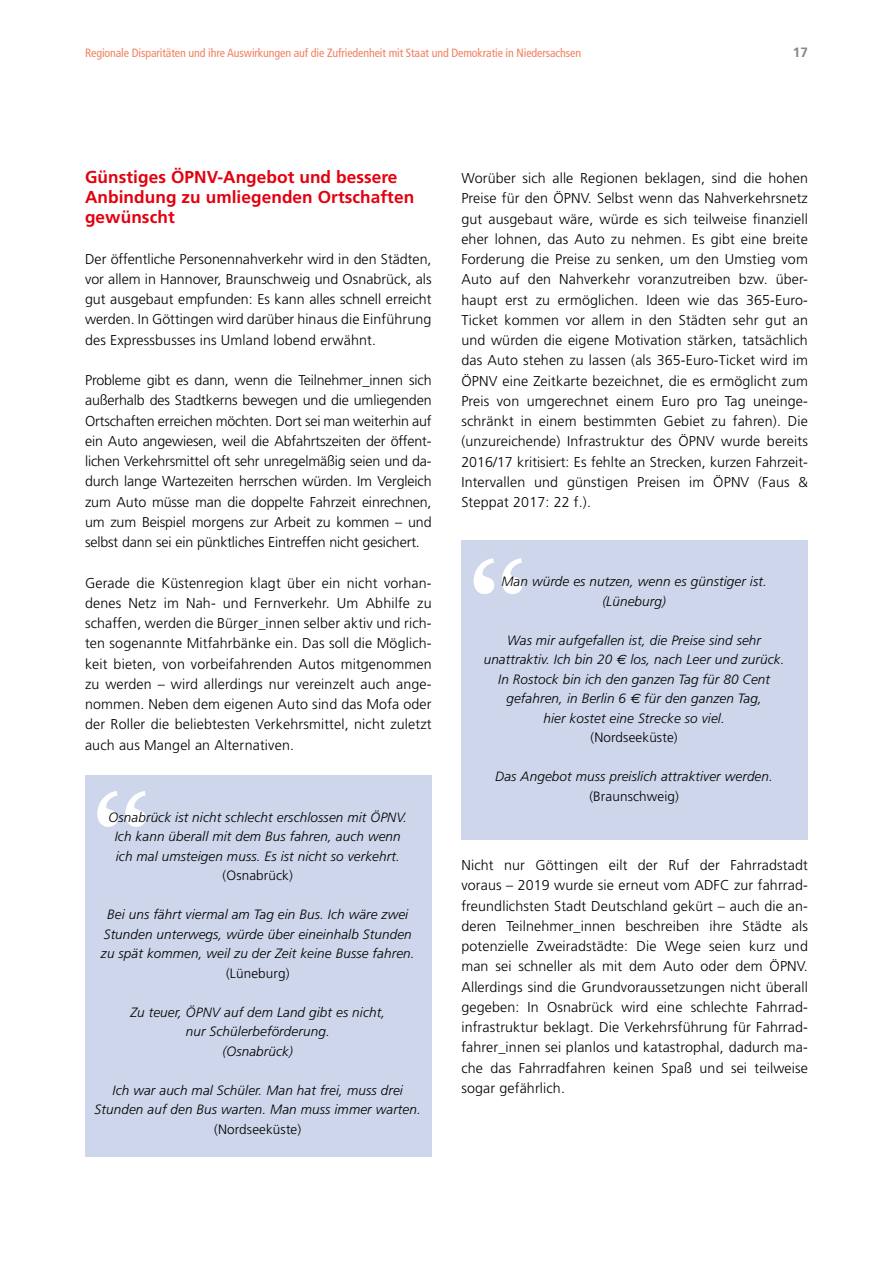
<style>
.page{position:relative;width:893px;height:1263px;background:#fff}
.page>*{position:absolute;margin:0;border:0;box-sizing:border-box;transform-origin:0 0}
.t1{font:700 17.25px/20.2px "Frutiger";letter-spacing:.005em;color:#e3000f}
.t2{font:300 14.25px/20.2px "Frutiger";letter-spacing:.01em;color:#000;text-align:justify}
.t3{font:italic 300 13.5px/19.5px "Frutiger";letter-spacing:.01em;color:#000;text-align:center}
.t4{font:300 13.5px "Frutiger";letter-spacing:.01em;color:#000}
.t5{font:300 13.5px "Frutiger CE";letter-spacing:.01em;color:#000}
.t6{font:700 13.5px "Frutiger";color:#878786}
.t7{font:condensed 12px "Frutiger";letter-spacing:-.01em;color:#f08161}
.s1{font-family:"Euro Sans";font-weight:400}
</style>
<div class="page">
<div style="left:85px;top:775px;width:347px;height:382px;background:#cdd6ea"></div>
<div style="left:461px;top:540px;width:347px;height:299px;background:#cdd6ea"></div>
<svg style="left:97px;top:791px;width:49px;height:36px"></svg>
<svg style="left:474px;top:558px;width:48px;height:36px"></svg>
<p class="t7" style="left:85px;top:46px;width:498px">Regionale Disparitäten und ihre Auswirkungen auf die Zufriedenheit mit Staat und Demokratie in Niedersachsen</p>
<p class="t6" style="left:793px;top:45px;width:17px">17</p>
<p class="t1" style="left:85px;top:166px;width:331px">Günstiges ÖPNV-Angebot und bessere<br>Anbindung zu umliegenden Ortschaften gewünscht</p>
<p class="t2" style="left:85px;top:249px;width:348px">Der öffentliche Personennahverkehr wird in den Städten, vor allem in Hannover, Braunschweig und Osnabrück, als gut ausgebaut empfunden: Es kann alles schnell erreicht werden. In Göttingen wird darüber hinaus die Einführung des Expressbusses ins Umland lobend erwähnt.</p>
<p class="t2" style="left:85px;top:370px;width:348px">Probleme gibt es dann, wenn die Teilnehmer_innen sich außerhalb des Stadtkerns bewegen und die umliegenden Ortschaften erreichen möchten. Dort sei man weiterhin auf ein Auto angewiesen, weil die Abfahrtszeiten der öffent&shy;lichen Verkehrsmittel oft sehr unregelmäßig seien und da&shy;durch lange Wartezeiten herrschen würden. Im Vergleich zum Auto müsse man die doppelte Fahrzeit einrechnen, um zum Beispiel morgens zur Arbeit zu kommen – und selbst dann sei ein pünktliches Eintreffen nicht gesichert.</p>
<p class="t2" style="left:85px;top:573px;width:348px">Gerade die Küstenregion klagt über ein nicht vorhan&shy;denes Netz im Nah- und Fernverkehr. Um Abhilfe zu schaffen, werden die Bürger_innen selber aktiv und rich&shy;ten sogenannte Mitfahrbänke ein. Das soll die Möglich&shy;keit bieten, von vorbeifahrenden Autos mitgenommen zu werden – wird allerdings nur vereinzelt auch ange&shy;nommen. Neben dem eigenen Auto sind das Mofa oder der Roller die beliebtesten Verkehrsmittel, nicht zuletzt auch aus Mangel an Alternativen.</p>
<p class="t3" style="left:109px;top:807px;width:300px">Osnabrück ist nicht schlecht erschlossen mit ÖPNV.<br>Ich kann überall mit dem Bus fahren, auch wenn ich mal umsteigen muss. Es ist nicht so verkehrt.</p>
<p class="t4" style="left:223px;top:868px;width:72px">(Osnabrück)</p>
<p class="t3" style="left:101px;top:905px;width:315px">Bei uns fährt viermal am Tag ein Bus. Ich wäre zwei<br>Stunden unterwegs, würde über eineinhalb Stunden zu spät kommen, weil zu der Zeit keine Busse fahren.</p>
<p class="t4" style="left:226px;top:965px;width:65px">(Lüneburg)</p>
<p class="t3" style="left:130px;top:1002px;width:256px">Zu teuer, ÖPNV auf dem Land gibt es nicht, nur Schülerbeförderung.<br>(Osnabrück)</p>
<p class="t3" style="left:95px;top:1080px;width:328px">Ich war auch mal Schüler. Man hat frei, muss drei<br>Stunden auf den Bus warten. Man muss immer warten.</p>
<p class="t4" style="left:214px;top:1121px;width:89px">(Nordseeküste)</p>
<p class="t2" style="left:461px;top:168px;width:348px">Worüber sich alle Regionen beklagen, sind die hohen Preise für den ÖPNV. Selbst wenn das Nahverkehrsnetz gut ausgebaut wäre, würde es sich teilweise finanziell eher lohnen, das Auto zu nehmen. Es gibt eine breite Forderung die Preise zu senken, um den Umstieg vom Auto auf den Nahverkehr voranzutreiben bzw. über&shy;haupt erst zu ermöglichen. Ideen wie das 365-Euro-Ticket kommen vor allem in den Städten sehr gut an und würden die eigene Motivation stärken, tatsächlich das Auto stehen zu lassen (als 365-Euro-Ticket wird im ÖPNV eine Zeitkarte bezeichnet, die es ermöglicht zum Preis von umgerechnet einem Euro pro Tag uneinge&shy;schränkt in einem bestimmten Gebiet zu fahren). Die (unzureichende) Infrastruktur des ÖPNV wurde bereits 2016/17 kritisiert: Es fehlte an Strecken, kurzen Fahrzeit-Intervallen und günstigen Preisen im ÖPNV (Faus &amp; Steppat 2017: 22 f.).</p>
<p class="t3" style="left:501px;top:572px;width:267px">Man würde es nutzen, wenn es günstiger ist. (Lüneburg)</p>
<p class="t3" style="left:484px;top:630px;width:302px">Was mir aufgefallen ist, die Preise sind sehr unattraktiv. Ich bin 20 <span class="s1">€</span> los, nach Leer und zurück.<br>In Rostock bin ich den ganzen Tag für 80 Cent gefahren, in Berlin 6 <span class="s1">€</span> für den ganzen Tag,<br>hier kostet eine Strecke so viel.</p>
<p class="t5" style="left:591px;top:730px;width:89px">(Nordseeküste)</p>
<p class="t3" style="left:495px;top:767px;width:279px">Das Angebot muss preislich attraktiver werden.</p>
<p class="t4" style="left:589px;top:788px;width:91px">(Braunschweig)</p>
<p class="t2" style="left:461px;top:855px;width:348px">Nicht nur Göttingen eilt der Ruf der Fahrradstadt voraus – 2019 wurde sie erneut vom ADFC zur fahrrad&shy;freundlichsten Stadt Deutschland gekürt – auch die an&shy;deren Teilnehmer_innen beschreiben ihre Städte als potenzielle Zweiradstädte: Die Wege seien kurz und man sei schneller als mit dem Auto oder dem ÖPNV.<br>Allerdings sind die Grundvoraussetzungen nicht überall gegeben: In Osnabrück wird eine schlechte Fahrrad&shy;infrastruktur beklagt. Die Verkehrsführung für Fahrrad&shy;fahrer_innen sei planlos und katastrophal, dadurch ma&shy;che das Fahrradfahren keinen Spaß und sei teilweise sogar gefährlich.</p>
</div>
